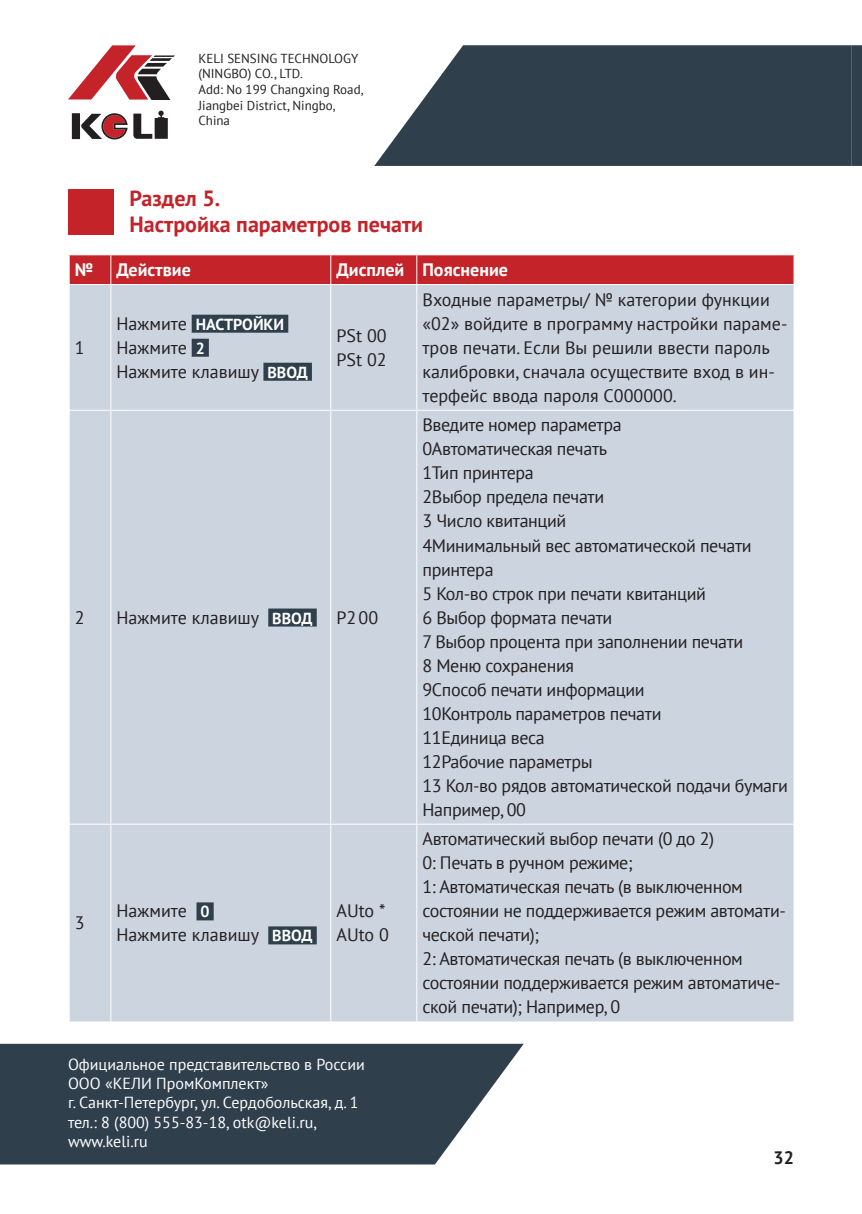
<style>
.page{position:relative;width:862px;height:1214px;background:#fff}
.page>*{position:absolute;margin:0;border:0;box-sizing:border-box;transform-origin:0 0}
.t1{font:700 22px "PT Sans";color:#c32329}
.PT_Sans_9{font:18px/24px "PT Sans";letter-spacing:-.02em;color:#231f20}
.PT_Sans_9-2{font:18px/24px "PT Sans";color:#231f20}
.white_zag_table{font:700 18px "PT Sans";color:#fff}
.t2{font:700 18px "PT Sans";color:#231f20}
.t3{font:16px/19.2px "PT Sans";color:#fff}
.PT_Sans_9-3{font:700 16px "PT Sans";color:#fff}
.t4{font:13px/15.6px "PT Sans";color:#231f20}
.s1{font-weight:400;font-size:18px;color:#231f20}
.s2{font-weight:700;font-size:16px;color:#fff}
</style>
<div class="page">
<svg style="left:68px;top:45px;width:107px;height:55px"></svg>
<svg style="left:72px;top:110px;width:96px;height:29px"></svg>
<svg style="left:374px;top:45px;width:477px;height:121px;fill:#2f3f4c"></svg>
<svg style="left:0;top:1043px;width:524px;height:121px;fill:#2f3f4c"></svg>
<svg style="left:851px;top:45px;width:11px;height:121px"></svg>
<div style="left:69px;top:189px;width:45px;height:46px;background:#c32329"></div>
<div style="left:70px;top:285px;width:723px;height:736px;background:#ccd4e0"></div>
<hr style="left:110px;top:285px;width:1px;height:124px;background:#fff">
<hr style="left:330px;top:285px;width:1px;height:124px;background:#fff">
<hr style="left:416px;top:285px;width:1px;height:124px;background:#fff">
<hr style="left:69px;top:409px;width:42px;height:1px;background:#fff">
<hr style="left:111px;top:409px;width:220px;height:1px;background:#fff">
<hr style="left:110px;top:410px;width:1px;height:413px;background:#fff">
<hr style="left:331px;top:409px;width:86px;height:1px;background:#fff">
<hr style="left:330px;top:410px;width:1px;height:413px;background:#fff">
<hr style="left:417px;top:409px;width:377px;height:1px;background:#fff">
<hr style="left:416px;top:410px;width:1px;height:413px;background:#fff">
<hr style="left:69px;top:823px;width:42px;height:1px;background:#fff">
<hr style="left:111px;top:823px;width:220px;height:1px;background:#fff">
<hr style="left:110px;top:824px;width:1px;height:197px;background:#fff">
<hr style="left:331px;top:823px;width:86px;height:1px;background:#fff">
<hr style="left:330px;top:824px;width:1px;height:197px;background:#fff">
<hr style="left:417px;top:823px;width:377px;height:1px;background:#fff">
<hr style="left:416px;top:824px;width:1px;height:197px;background:#fff">
<div style="left:69px;top:255px;width:725px;height:29px;background:#c32329"></div>
<div style="left:192px;top:314px;width:96px;height:18px;background:#2f3f4c"></div>
<div style="left:192px;top:338px;width:17px;height:18px;background:#2f3f4c"></div>
<div style="left:263px;top:362px;width:49px;height:18px;background:#2f3f4c"></div>
<div style="left:268px;top:608px;width:49px;height:18px;background:#2f3f4c"></div>
<div style="left:196px;top:902px;width:18px;height:18px;background:#2f3f4c"></div>
<div style="left:268px;top:926px;width:49px;height:18px;background:#2f3f4c"></div>
<p class="t4" style="left:198px;top:50px;width:167px">KELI SENSING TECHNOLOGY (NINGBO) CO., LTD.<br>Add: No 199 Changxing Road,<br>Jiangbei District, Ningbo,<br>China</p>
<p class="t1" style="left:129px;top:183px;width:92px">Раздел 5.</p>
<p class="t1" style="left:129px;top:210px;width:295px">Настройка параметров печати</p>
<p class="white_zag_table" style="left:75px;top:258px;width:20px">№</p>
<p class="white_zag_table" style="left:116px;top:258px;width:76px">Действие</p>
<p class="white_zag_table" style="left:336px;top:258px;width:69px">Дисплей</p>
<p class="white_zag_table" style="left:422px;top:258px;width:87px">Пояснение</p>
<p class="PT_Sans_9" style="left:75px;top:335px;width:11px">1</p>
<p class="PT_Sans_9-3" style="left:116px;top:313px;width:169px"><span class="s1">Нажмите</span> НАСТРОЙКИ</p>
<p class="PT_Sans_9-2" style="left:116px;top:335px;width:90px">Нажмите <span class="s2">2</span></p>
<p class="PT_Sans_9-2" style="left:116px;top:359px;width:193px">Нажмите клавишу <span class="s2">ВВОД</span></p>
<p class="PT_Sans_9" style="left:336px;top:323px;width:52px">PSt 00</p>
<p class="PT_Sans_9" style="left:336px;top:347px;width:52px">PSt 02</p>
<p class="PT_Sans_9" style="left:75px;top:604px;width:11px">2</p>
<p class="PT_Sans_9-2" style="left:116px;top:604px;width:198px">Нажмите клавишу <span class="s2">ВВОД</span></p>
<p class="PT_Sans_9" style="left:336px;top:604px;width:43px">Р200</p>
<p class="PT_Sans_9" style="left:75px;top:910px;width:11px">3</p>
<p class="PT_Sans_9-2" style="left:116px;top:898px;width:95px">Нажмите <span class="s2">0</span></p>
<p class="PT_Sans_9-2" style="left:116px;top:922px;width:198px">Нажмите клавишу <span class="s2">ВВОД</span></p>
<p class="PT_Sans_9" style="left:336px;top:898px;width:50px">AUto *</p>
<p class="PT_Sans_9" style="left:336px;top:922px;width:54px">AUto 0</p>
<p class="t3" style="left:68px;top:1054px;width:298px">Официальное представительство в России<br>ООО «КЕЛИ ПромКомплект»<br>г. Санкт-Петербург, ул. Сердобольская, д. 1 тел.: 8 (800) 555-83-18, otk@keli.ru, www.keli.ru</p>
<p class="PT_Sans_9-2" style="left:422px;top:287px;width:366px">Входные параметры/ № категории функции «02» войдите в программу настройки параме&shy;тров печати. Если Вы решили ввести пароль калибровки, сначала осуществите вход в ин&shy;терфейс ввода пароля C000000.</p>
<p class="PT_Sans_9" style="left:422px;top:412px;width:201px">Введите номер параметра</p>
<p class="PT_Sans_9" style="left:422px;top:436px;width:186px">0Автоматическая печать</p>
<p class="PT_Sans_9" style="left:422px;top:460px;width:113px">1Тип принтера</p>
<p class="PT_Sans_9" style="left:422px;top:484px;width:183px">2Выбор предела печати</p>
<p class="PT_Sans_9" style="left:422px;top:508px;width:145px">3 Число квитанций</p>
<p class="PT_Sans_9" style="left:422px;top:532px;width:331px">4Минимальный вес автоматической печати принтера</p>
<p class="PT_Sans_9" style="left:422px;top:580px;width:285px">5 Кол-во строк при печати квитанций</p>
<p class="PT_Sans_9" style="left:422px;top:604px;width:191px">6 Выбор формата печати</p>
<p class="PT_Sans_9" style="left:422px;top:628px;width:322px">7 Выбор процента при заполнении печати</p>
<p class="PT_Sans_9" style="left:422px;top:652px;width:153px">8 Меню сохранения</p>
<p class="PT_Sans_9" style="left:422px;top:676px;width:224px">9Способ печати информации</p>
<p class="PT_Sans_9" style="left:422px;top:700px;width:240px">10Контроль параметров печати</p>
<p class="PT_Sans_9" style="left:422px;top:724px;width:124px">11Единица веса</p>
<p class="PT_Sans_9" style="left:422px;top:748px;width:172px">12Рабочие параметры</p>
<p class="PT_Sans_9" style="left:422px;top:772px;width:367px">13 Кол-во рядов автоматической подачи бумаги</p>
<p class="PT_Sans_9" style="left:422px;top:796px;width:105px">Например, 00</p>
<p class="PT_Sans_9" style="left:422px;top:826px;width:293px">Автоматический выбор печати (0 до 2)</p>
<p class="PT_Sans_9" style="left:422px;top:850px;width:212px">0: Печать в ручном режиме;</p>
<p class="PT_Sans_9" style="left:422px;top:874px;width:365px">1: Автоматическая печать (в выключенном состоянии не поддерживается режим автомати&shy;ческой печати);</p>
<p class="PT_Sans_9" style="left:422px;top:946px;width:360px">2: Автоматическая печать (в выключенном состоянии поддерживается режим автоматиче&shy;ской печати); Например, 0</p>
<p class="t2" style="left:773px;top:1145px;width:22px">32</p>
</div>
